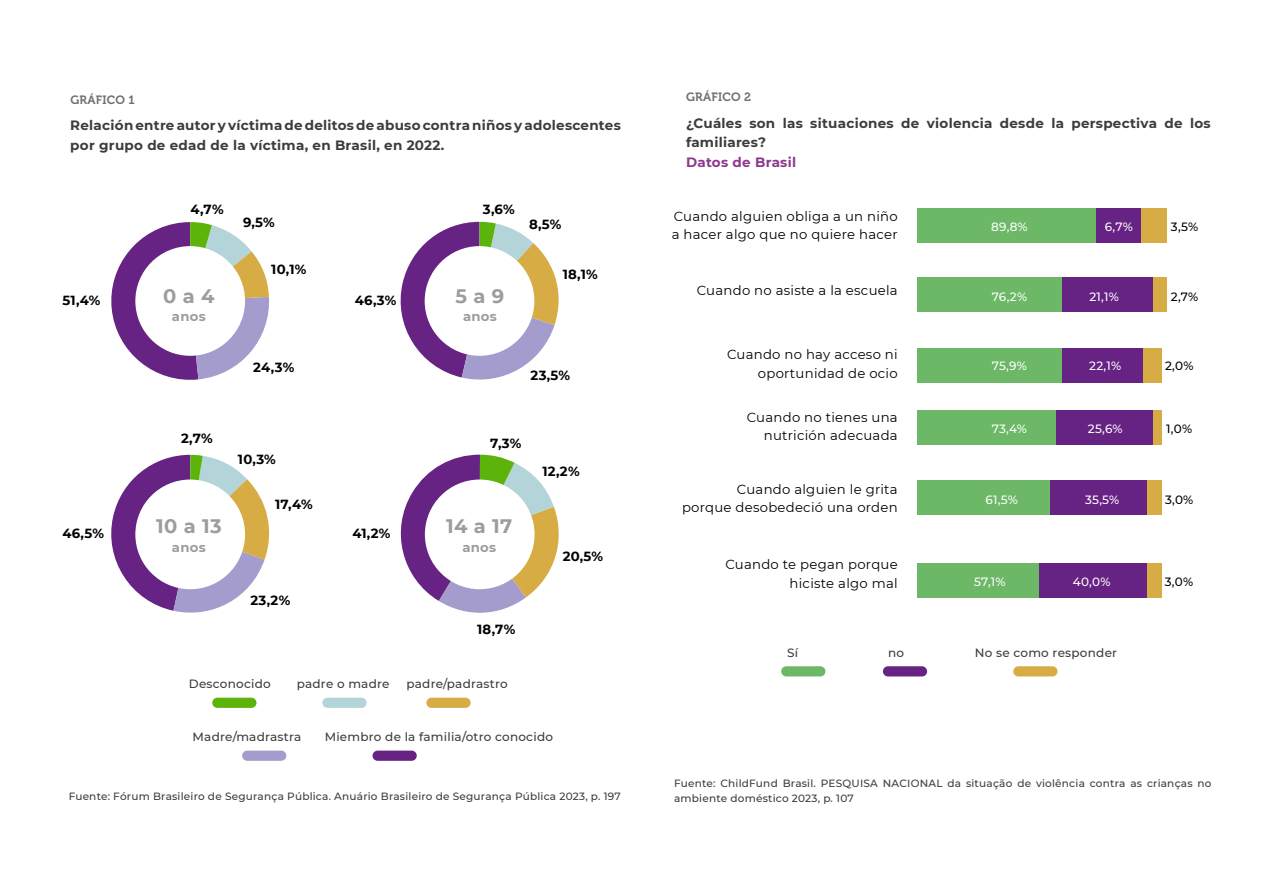
<style>
.page{position:relative;width:1263px;height:893px;background:#fff}
.page>*{position:absolute;margin:0;border:0;box-sizing:border-box;transform-origin:0 0}
.t1{font:700 19.5px "Montserrat";letter-spacing:.02em;color:#9d9d9c}
.t2{font:700 13.5px/19.5px "Montserrat";letter-spacing:.02em;color:#3c3c3b}
.t3{font:700 13.5px "Montserrat";letter-spacing:.02em;color:#8c388d}
.t4{font:13.2px/18.5px "Montserrat";letter-spacing:.02em;color:#000;text-align:right}
.t5{font:700 13.2px "Montserrat";letter-spacing:.02em;color:#000}
.t6{font:700 13.2px "Montserrat";letter-spacing:.02em;color:#9d9d9c}
.t7{font:500 12px "Montserrat";letter-spacing:.02em;color:#3c3c3b}
.t8{font:500 12px "Montserrat";letter-spacing:.02em;color:#fff}
.t9{font:500 12px "Montserrat";color:#000}
.t10{font:12px "Museo 700";letter-spacing:.02em;color:#706f6f}
.t11{font:500 10.5px/15px "Montserrat";letter-spacing:.02em;color:#3c3c3b}
</style>
<div class="page">
<svg style="left:111px;top:222px;width:158px;height:158px"></svg>
<div style="left:135px;top:246px;width:110px;height:110px;background:#fff;border-radius:50%"></div>
<svg style="left:111px;top:455px;width:159px;height:158px"></svg>
<div style="left:135px;top:479px;width:110px;height:110px;background:#fff;border-radius:50%"></div>
<svg style="left:400px;top:222px;width:159px;height:158px"></svg>
<div style="left:425px;top:246px;width:109px;height:110px;background:#fff;border-radius:50%"></div>
<svg style="left:400px;top:455px;width:159px;height:158px"></svg>
<div style="left:425px;top:479px;width:109px;height:110px;background:#fff;border-radius:50%"></div>
<div style="left:212px;top:698px;width:44px;height:10px;background:#5cb30a;border-radius:5px"></div>
<div style="left:426px;top:698px;width:45px;height:10px;background:#d7ac45;border-radius:5px"></div>
<div style="left:322px;top:698px;width:45px;height:10px;background:#b3d4d9;border-radius:5px"></div>
<div style="left:242px;top:751px;width:44px;height:10px;background:#a39ccc;border-radius:5px"></div>
<div style="left:372px;top:751px;width:45px;height:10px;background:#662383;border-radius:5px"></div>
<div style="left:1108px;top:208px;width:59px;height:34px;background:#d7ac45"></div>
<div style="left:1108px;top:277px;width:59px;height:34px;background:#d7ac45"></div>
<div style="left:1108px;top:348px;width:53px;height:34px;background:#d7ac45"></div>
<div style="left:1108px;top:411px;width:53px;height:34px;background:#d7ac45"></div>
<div style="left:1108px;top:481px;width:53px;height:34px;background:#d7ac45"></div>
<div style="left:1108px;top:563px;width:53px;height:34px;background:#d7ac45"></div>
<div style="left:781px;top:666px;width:44px;height:10px;background:#6cb867;border-radius:5px"></div>
<div style="left:883px;top:666px;width:44px;height:10px;background:#662383;border-radius:5px"></div>
<div style="left:1013px;top:666px;width:44px;height:10px;background:#d7ac45;border-radius:5px"></div>
<div style="left:917px;top:208px;width:215px;height:34px;background:#6cb867"></div>
<div style="left:917px;top:277px;width:202px;height:34px;background:#6cb867"></div>
<div style="left:917px;top:348px;width:202px;height:34px;background:#6cb867"></div>
<div style="left:917px;top:411px;width:202px;height:34px;background:#6cb867"></div>
<div style="left:917px;top:481px;width:202px;height:34px;background:#6cb867"></div>
<div style="left:917px;top:563px;width:202px;height:34px;background:#6cb867"></div>
<div style="left:1096px;top:208px;width:44px;height:34px;background:#662383"></div>
<div style="left:1062px;top:277px;width:90px;height:34px;background:#662383"></div>
<div style="left:1062px;top:348px;width:81px;height:34px;background:#662383"></div>
<div style="left:1056px;top:411px;width:96px;height:34px;background:#662383"></div>
<div style="left:1050px;top:481px;width:97px;height:34px;background:#662383"></div>
<div style="left:1039px;top:563px;width:108px;height:34px;background:#662383"></div>
<p class="t10" style="left:70px;top:93px;width:66px">GRÁFICO 1</p>
<p class="t2" style="left:70px;top:115px;width:552px">Relación entre autor y víctima de delitos de abuso contra niños y adolescentes por grupo de edad de la víctima, en Brasil, en 2022.</p>
<p class="t5" style="left:190px;top:199px;width:35px">4,7%</p>
<p class="t5" style="left:62px;top:291px;width:39px">51,4%</p>
<h1 class="t1" style="left:163px;top:282px;width:53px">0 a 4</h1>
<p class="t6" style="left:172px;top:307px;width:35px">anos</p>
<p class="t5" style="left:243px;top:213px;width:33px">9,5%</p>
<p class="t5" style="left:271px;top:260px;width:37px">10,1%</p>
<p class="t5" style="left:253px;top:358px;width:43px">24,3%</p>
<p class="t5" style="left:483px;top:199px;width:33px">3,6%</p>
<p class="t5" style="left:355px;top:291px;width:43px">46,3%</p>
<h1 class="t1" style="left:456px;top:282px;width:50px">5 a 9</h1>
<p class="t6" style="left:463px;top:307px;width:35px">anos</p>
<p class="t5" style="left:529px;top:215px;width:34px">8,5%</p>
<p class="t5" style="left:563px;top:264px;width:37px">18,1%</p>
<p class="t5" style="left:531px;top:366px;width:41px">23,5%</p>
<p class="t5" style="left:62px;top:523px;width:43px">46,5%</p>
<p class="t5" style="left:181px;top:429px;width:33px">2,7%</p>
<h1 class="t1" style="left:156px;top:512px;width:67px">10 a 13</h1>
<p class="t6" style="left:172px;top:538px;width:35px">anos</p>
<p class="t5" style="left:238px;top:450px;width:39px">10,3%</p>
<p class="t5" style="left:275px;top:495px;width:39px">17,4%</p>
<p class="t5" style="left:250px;top:591px;width:41px">23,2%</p>
<p class="t5" style="left:352px;top:523px;width:40px">41,2%</p>
<p class="t5" style="left:490px;top:434px;width:33px">7,3%</p>
<h1 class="t1" style="left:446px;top:512px;width:68px">14 a 17</h1>
<p class="t6" style="left:462px;top:538px;width:35px">anos</p>
<p class="t5" style="left:477px;top:620px;width:40px">18,7%</p>
<p class="t7" style="left:189px;top:675px;width:83px">Desconocido</p>
<p class="t7" style="left:297px;top:675px;width:94px">padre o madre</p>
<p class="t7" style="left:406px;top:675px;width:103px">padre/padrastro</p>
<p class="t5" style="left:542px;top:461px;width:39px">12,2%</p>
<p class="t5" style="left:563px;top:547px;width:42px">20,5%</p>
<p class="t7" style="left:193px;top:728px;width:110px">Madre/madrastra</p>
<p class="t7" style="left:325px;top:728px;width:230px">Miembro de la familia/otro conocido</p>
<p class="t11" style="left:69px;top:789px;width:554px">Fuente: Fórum Brasileiro de Segurança Pública. Anuário Brasileiro de Segurança Pública 2023, p. 197</p>
<p class="t10" style="left:686px;top:90px;width:67px">GRÁFICO 2</p>
<p class="t2" style="left:686px;top:112px;width:526px">¿Cuáles son las situaciones de violencia desde la perspectiva de los familiares?</p>
<p class="t3" style="left:686px;top:152px;width:112px">Datos de Brasil</p>
<p class="t4" style="left:672px;top:206px;width:227px;text-align:left">Cuando alguien obliga a un niño a hacer algo que no quiere hacer</p>
<p class="t4" style="left:697px;top:281px;width:202px">Cuando no asiste a la escuela</p>
<p class="t4" style="left:727px;top:345px;width:172px">Cuando no hay acceso ni oportunidad de ocio</p>
<p class="t4" style="left:747px;top:407px;width:152px">Cuando no tienes una nutrición adecuada</p>
<p class="t4" style="left:682px;top:479px;width:217px">Cuando alguien le grita<br>porque desobedeció una orden</p>
<p class="t4" style="left:725px;top:555px;width:174px">Cuando te pegan porque hiciste algo mal</p>
<p class="t8" style="left:991px;top:219px;width:38px">89,8%</p>
<p class="t8" style="left:1105px;top:219px;width:30px">6,7%</p>
<p class="t9" style="left:1171px;top:219px;width:29px">3,5%</p>
<p class="t8" style="left:992px;top:288px;width:37px">76,2%</p>
<p class="t8" style="left:1089px;top:288px;width:31px">21,1%</p>
<p class="t9" style="left:1171px;top:288px;width:29px">2,7%</p>
<p class="t8" style="left:992px;top:357px;width:37px">75,9%</p>
<p class="t8" style="left:1089px;top:357px;width:33px">22,1%</p>
<p class="t9" style="left:1165px;top:357px;width:30px">2,0%</p>
<p class="t8" style="left:992px;top:421px;width:37px">73,4%</p>
<p class="t8" style="left:1088px;top:421px;width:36px">25,6%</p>
<p class="t9" style="left:1166px;top:421px;width:27px">1,0%</p>
<p class="t8" style="left:985px;top:491px;width:34px">61,5%</p>
<p class="t8" style="left:1085px;top:491px;width:36px">35,5%</p>
<p class="t9" style="left:1165px;top:491px;width:30px">3,0%</p>
<p class="t8" style="left:974px;top:573px;width:33px">57,1%</p>
<p class="t8" style="left:1073px;top:573px;width:39px">40,0%</p>
<p class="t9" style="left:1165px;top:573px;width:30px">3,0%</p>
<p class="t7" style="left:787px;top:644px;width:13px">Sí</p>
<p class="t7" style="left:888px;top:644px;width:18px">no</p>
<p class="t7" style="left:975px;top:644px;width:144px">No se como responder</p>
<p class="t11" style="left:674px;top:776px;width:539px">Fuente: ChildFund Brasil. PESQUISA NACIONAL da situação de violência contra as crianças no ambiente doméstico 2023, p. 107</p>
</div>
